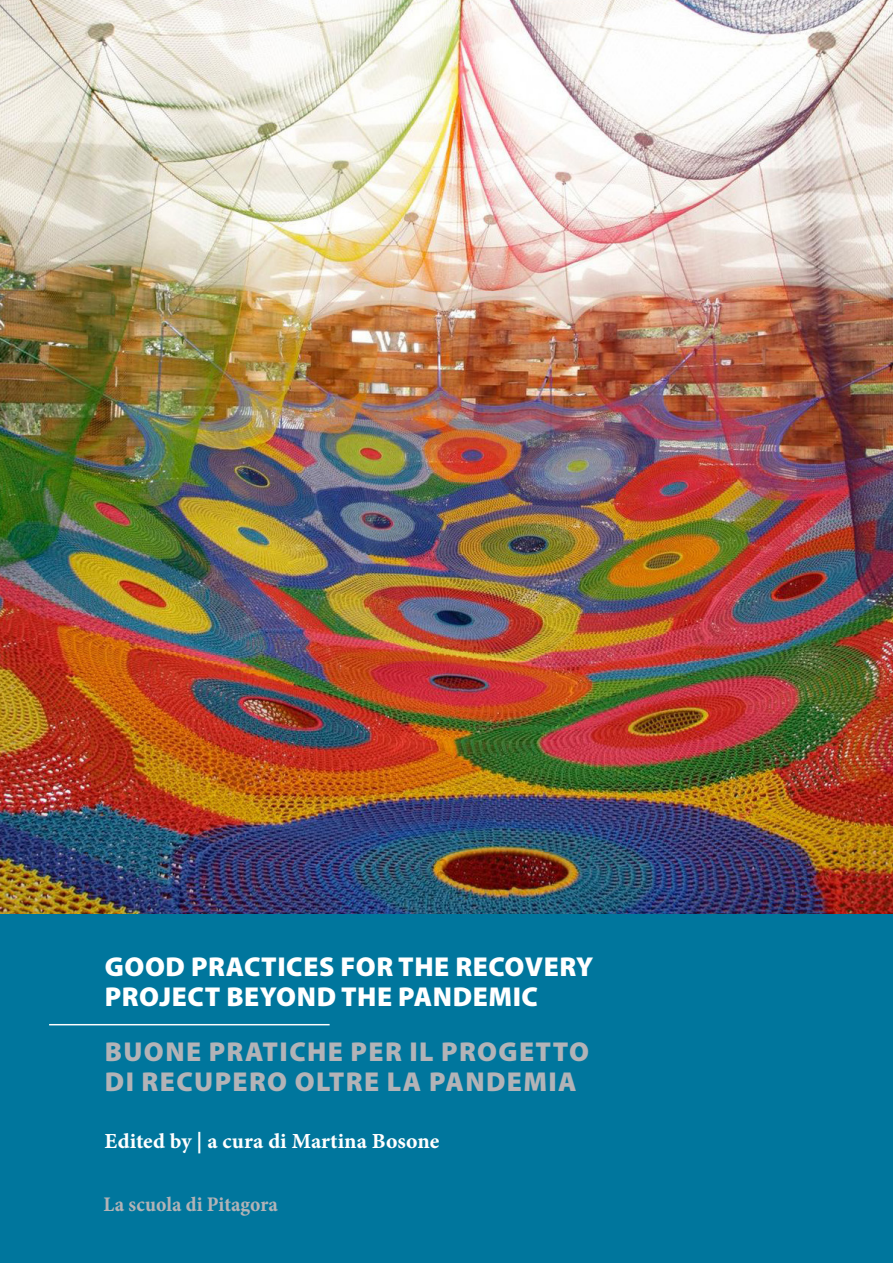
<style>
.page{position:relative;width:893px;height:1263px;background:#00769d}
.page>*{position:absolute;margin:0;border:0;box-sizing:border-box;transform-origin:0 0}
.t1{font:900 27.45px/30.2px "Myriad Pro";letter-spacing:.02em;color:#fff}
.t2{font:900 27.45px/30.2px "Myriad Pro";letter-spacing:.05em;color:#b2b3b7}
.t3{font:21.45px "Minion Pro Bold Capt";color:#fff}
.t4{font:21px "Minion Pro Bold Cn Capt";color:#b2b3b7}
</style>
<div class="page">
<img style="left:0;top:0;width:893px;height:913px">
<hr style="left:49px;top:1024px;width:281px;height:1px;background:#fff">
<p class="t1" style="left:105px;top:950px;width:490px">GOOD PRACTICES FOR THE RECOVERY<br>PROJECT BEYOND THE PANDEMIC</p>
<p class="t2" style="left:105px;top:1035px;width:486px">BUONE PRATICHE PER IL PROGETTO<br>DI RECUPERO OLTRE LA PANDEMIA</p>
<p class="t3" style="left:105px;top:1125px;width:336px">Edited by | a cura di Martina Bosone</p>
<p class="t4" style="left:103px;top:1190px;width:176px">La scuola di Pitagora</p>
</div>
